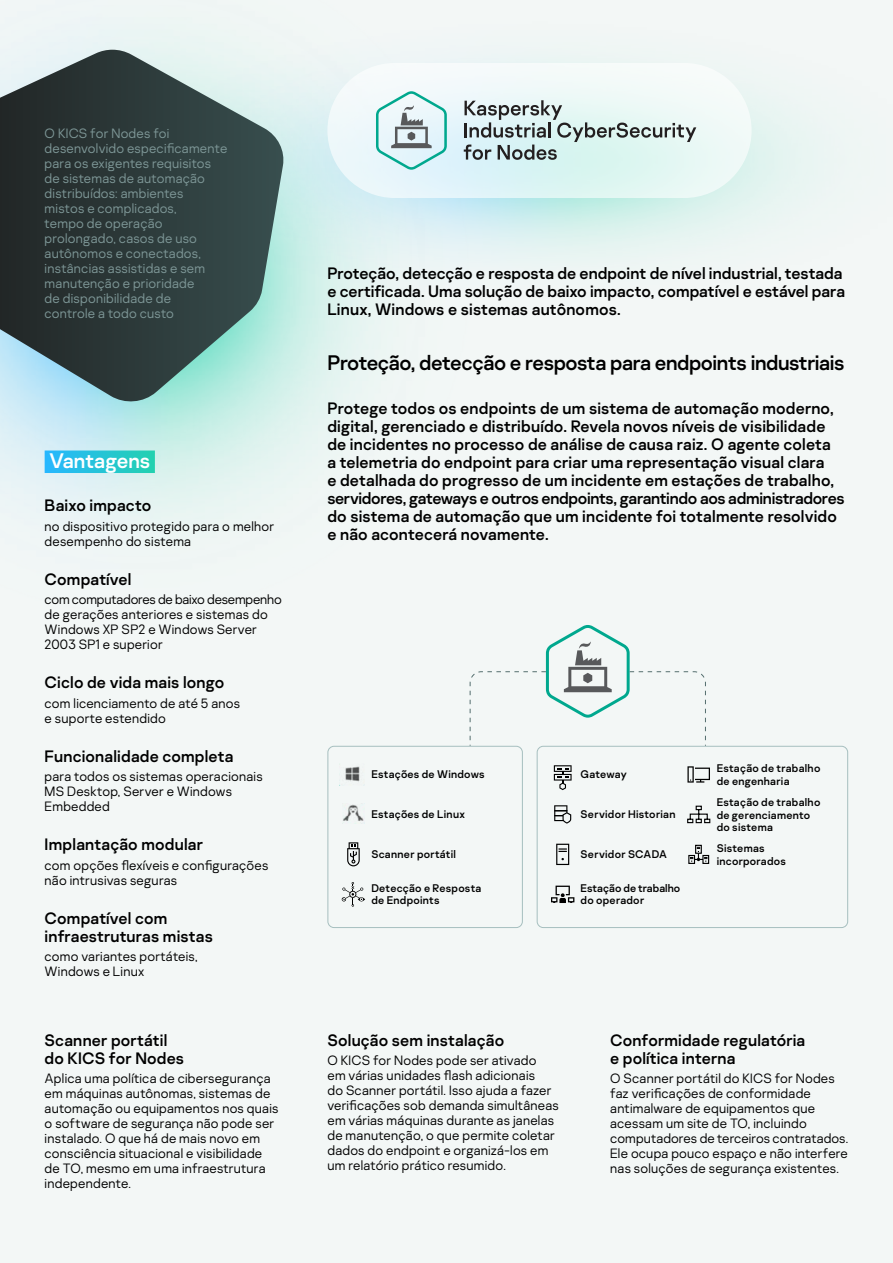
<style>
.page{position:relative;width:893px;height:1263px;background:#f3f7f6}
.page>*{position:absolute;margin:0;border:0;box-sizing:border-box;transform-origin:0 0}
.t1{font:21px "Kaspersky Sans";letter-spacing:-.02em;color:#000}
.t2{font:21px "Kaspersky Sans";color:#fff}
.t3{font:16.5px/18px "Kaspersky Sans";letter-spacing:.005em;color:#000}
.t4{font:300 13.5px/15px "Kaspersky Sans";letter-spacing:.02em;color:#000}
.t5{font:300 13.5px/15px "Kaspersky Sans";letter-spacing:.02em;color:#7d9696}
.t6{font:11.1px/12.3px "Kaspersky Sans";letter-spacing:.025em;color:#000}
.t7{font:11.1px/12.3px "Kaspersky Sans";letter-spacing:.005em;color:#000}
</style>
<div class="page">
<div style="left:327px;top:63px;width:425px;height:135px;background:linear-gradient(to bottom,#f8fbfb,#dff5f6);border-radius:68px"></div>
<svg style="left:464px;top:100px;width:232px;height:60px"></svg>
<svg style="left:376px;top:91px;width:71px;height:79px"></svg>
<svg style="left:0;top:50px;width:285px;height:354px;background:#506463"></svg>
<div style="left:45px;top:450px;width:110px;height:23px;background:linear-gradient(to right,#27b7ff,#23d0b0)"></div>
<svg style="left:469px;top:625px;width:237px;height:122px"></svg>
<svg style="left:554px;top:765px;width:18px;height:25px"></svg>
<svg style="left:554px;top:805px;width:17px;height:18px"></svg>
<svg style="left:556px;top:844px;width:13px;height:21px"></svg>
<svg style="left:551px;top:886px;width:23px;height:17px"></svg>
<svg style="left:687px;top:766px;width:23px;height:16px"></svg>
<svg style="left:687px;top:805px;width:24px;height:19px"></svg>
<div style="left:695px;top:845px;width:7px;height:9px;border:1px solid #000"></div>
<svg style="left:688px;top:847px;width:22px;height:17px"></svg>
<div style="left:537px;top:746px;width:311px;height:182px;border:1px solid #a6bfbf;border-radius:6px"></div>
<div style="left:327px;top:746px;width:196px;height:182px;border:1px solid #a6bfbf;border-radius:6px"></div>
<svg style="left:347px;top:842px;width:13px;height:24px"></svg>
<svg style="left:342px;top:882px;width:23px;height:25px"></svg>
<img style="left:343px;top:803px;width:22px;height:18px">
<img style="left:345px;top:766px;width:15px;height:16px">
<p class="t5" style="left:45px;top:126px;width:184px">O KICS for Nodes foi desenvolvido especificamente para os exigentes requisitos de sistemas de automação distribuídos: ambientes<br>mistos e complicados,<br>tempo de operação prolongado, casos de uso autônomos e conectados, instâncias assistidas e sem manutenção e prioridade<br>de disponibilidade de<br>controle a todo custo</p>
<h1 class="t2" style="left:49px;top:448px;width:103px">Vantagens</h1>
<p class="t3" style="left:45px;top:496px;width:108px">Baixo impacto</p>
<p class="t4" style="left:45px;top:518px;width:231px">no dispositivo protegido para o melhor desempenho do sistema</p>
<p class="t3" style="left:45px;top:570px;width:88px">Compatível</p>
<p class="t4" style="left:45px;top:592px;width:239px">com computadores de baixo desempenho de gerações anteriores e sistemas do<br>Windows XP SP2 e Windows Server<br>2003 SP1 e superior</p>
<p class="t3" style="left:45px;top:673px;width:181px">Ciclo de vida mais longo</p>
<p class="t4" style="left:45px;top:695px;width:197px">com licenciamento de até 5 anos e suporte estendido</p>
<p class="t3" style="left:45px;top:747px;width:190px">Funcionalidade completa</p>
<p class="t4" style="left:45px;top:769px;width:220px">para todos os sistemas operacionais<br>MS Desktop, Server e Windows<br>Embedded</p>
<p class="t3" style="left:45px;top:836px;width:160px">Implantação modular</p>
<p class="t4" style="left:45px;top:857px;width:225px">com opções flexíveis e configurações não intrusivas seguras</p>
<p class="t3" style="left:45px;top:909px;width:170px">Compatível com infraestruturas mistas</p>
<p class="t4" style="left:45px;top:949px;width:155px">como variantes portáteis,<br>Windows e Linux</p>
<p class="t3" style="left:45px;top:1031px;width:141px">Scanner portátil do KICS for Nodes</p>
<p class="t4" style="left:45px;top:1071px;width:235px">Aplica uma política de cibersegurança em máquinas autônomas, sistemas de automação ou equipamentos nos quais o software de segurança não pode ser instalado. O que há de mais novo em consciência situacional e visibilidade de TO, mesmo em uma infraestrutura independente.</p>
<p class="t3" style="left:327px;top:264px;width:519px">Proteção, detecção e resposta de endpoint de nível industrial, testada e certificada. Uma solução de baixo impacto, compatível e estável para<br>Linux, Windows e sistemas autônomos.</p>
<h1 class="t1" style="left:327px;top:350px;width:519px">Proteção, detecção e resposta para endpoints industriais</h1>
<p class="t3" style="left:327px;top:399px;width:519px">Protege todos os endpoints de um sistema de automação moderno, digital, gerenciado e distribuído. Revela novos níveis de visibilidade de incidentes no processo de análise de causa raiz. O agente coleta<br>a telemetria do endpoint para criar uma representação visual clara<br>e detalhada do progresso de um incidente em estações de trabalho, servidores, gateways e outros endpoints, garantindo aos administradores do sistema de automação que um incidente foi totalmente resolvido e não acontecerá novamente.</p>
<p class="t6" style="left:371px;top:768px;width:115px">Estações de Windows</p>
<p class="t6" style="left:371px;top:808px;width:95px">Estações de Linux</p>
<p class="t6" style="left:371px;top:848px;width:86px">Scanner portátil</p>
<p class="t6" style="left:371px;top:882px;width:111px">Detecção e Resposta de Endpoints</p>
<p class="t6" style="left:581px;top:768px;width:48px">Gateway</p>
<p class="t6" style="left:717px;top:762px;width:105px">Estação de trabalho de engenharia</p>
<p class="t6" style="left:581px;top:808px;width:96px">Servidor Historian</p>
<p class="t6" style="left:717px;top:796px;width:105px">Estação de trabalho de gerenciamento do sistema</p>
<p class="t6" style="left:581px;top:848px;width:88px">Servidor SCADA</p>
<p class="t6" style="left:717px;top:842px;width:71px">Sistemas incorporados</p>
<p class="t7" style="left:581px;top:882px;width:101px">Estação de trabalho do operador</p>
<p class="t3" style="left:327px;top:1031px;width:178px">Solução sem instalação</p>
<p class="t4" style="left:327px;top:1053px;width:233px">O KICS for Nodes pode ser ativado<br>em várias unidades flash adicionais<br>do Scanner portátil. Isso ajuda a fazer verificações sob demanda simultâneas em várias máquinas durante as janelas de manutenção, o que permite coletar dados do endpoint e organizá-los em um relatório prático resumido.</p>
<p class="t3" style="left:610px;top:1031px;width:197px">Conformidade regulatória e política interna</p>
<p class="t4" style="left:610px;top:1071px;width:240px">O Scanner portátil do KICS for Nodes faz verificações de conformidade antimalware de equipamentos que acessam um site de TO, incluindo computadores de terceiros contratados.<br>Ele ocupa pouco espaço e não interfere nas soluções de segurança existentes.</p>
</div>
